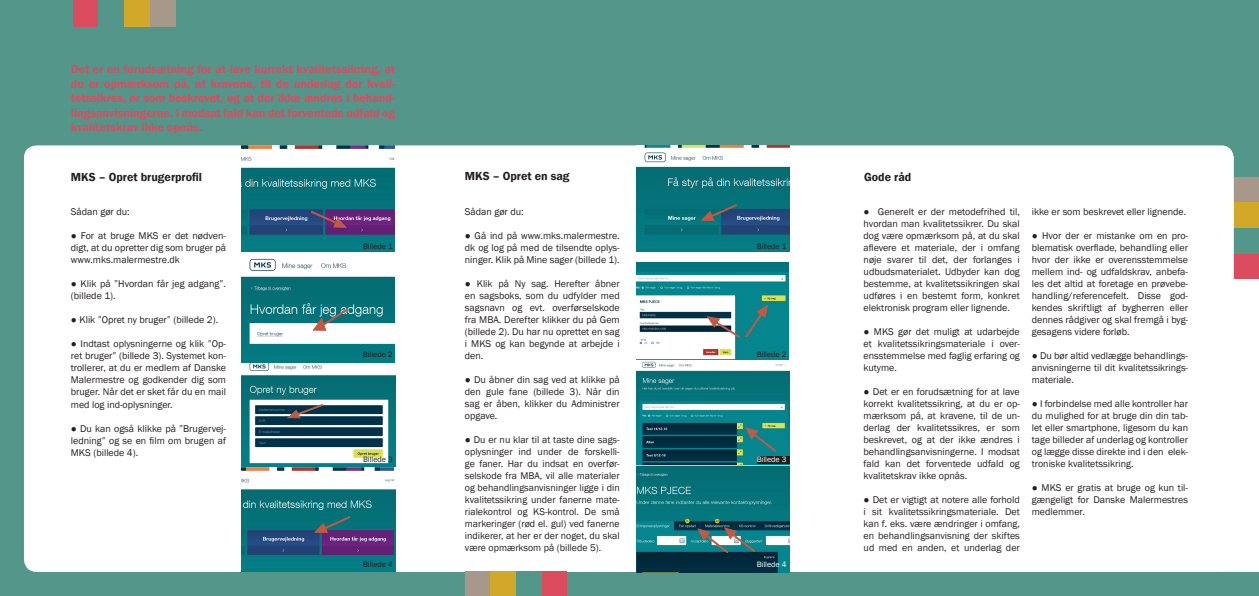
<style>
.page{position:relative;width:1259px;height:596px;background:#fff}
.page>*{position:absolute;margin:0;border:0;box-sizing:border-box;transform-origin:0 0}
.t1{font:600 12px/14.4px "Franklin Gothic";color:#db4c5f;text-align:justify}
.t2{font:600 12px "Franklin Gothic";color:#231f20}
.t3{font:10px/12px "Franklin Gothic";color:#231f20;text-align:justify}
.t4{font:8px "Franklin Gothic";color:#231f20}
.t5{font:8px "Franklin Gothic";color:#fff}
</style>
<div class="page">
<div style="left:0;top:0;width:1259px;height:595px;background:#53968a"></div>
<div style="left:1233px;top:253px;width:26px;height:26px;background:#db4c5f"></div>
<div style="left:1233px;top:177px;width:26px;height:25px;background:#a79989"></div>
<div style="left:1233px;top:202px;width:26px;height:26px;background:#d2a829"></div>
<div style="left:1224px;top:279px;width:35px;height:292px;background:#fff"></div>
<div style="left:24px;top:146px;width:1209px;height:425px;background:#fff;border-radius:12px"></div>
<div style="left:73px;top:0;width:26px;height:27px;background:#db4c5f"></div>
<div style="left:150px;top:0;width:25px;height:27px;background:#a79989"></div>
<div style="left:124px;top:0;width:26px;height:27px;background:#d2a829"></div>
<div style="left:541px;top:571px;width:26px;height:24px;background:#db4c5f"></div>
<div style="left:465px;top:571px;width:25px;height:24px;background:#a79989"></div>
<div style="left:490px;top:571px;width:26px;height:24px;background:#d2a829"></div>
<img style="left:241px;top:145px;width:153px;height:107px">
<svg style="left:308px;top:209px;width:39px;height:19px"></svg>
<img style="left:636px;top:145px;width:153px;height:106px">
<img style="left:636px;top:262px;width:153px;height:309px">
<div style="left:756px;top:456px;width:33px;height:8px;background:#231f20"></div>
<img style="left:241px;top:258px;width:154px;height:211px">
<svg style="left:312px;top:306px;width:39px;height:25px"></svg>
<svg style="left:287px;top:402px;width:38px;height:17px"></svg>
<img style="left:242px;top:467px;width:153px;height:104px">
<svg style="left:314px;top:514px;width:39px;height:19px"></svg>
<svg style="left:700px;top:202px;width:39px;height:20px"></svg>
<svg style="left:706px;top:304px;width:63px;height:36px"></svg>
<svg style="left:745px;top:426px;width:33px;height:28px"></svg>
<svg style="left:697px;top:526px;width:60px;height:29px;background:#427a7f"></svg>
<p class="t1" style="left:71px;top:62px;width:326px">Det er en forudsætning for at lave korrekt kvalitetssikring, at du er opmærksom på, at kravene, til de underlag der kvali&shy;tetssikres, er som beskrevet, og at der ikke ændres i behand&shy;lingsanvisningerne. I modsat fald kan det forventede udfald og kvalitetskrav ikke opnås.</p>
<p class="t2" style="left:71px;top:169px;width:133px">MKS – Opret brugerprofil</p>
<p class="t2" style="left:465px;top:168px;width:106px">MKS – Opret en sag</p>
<p class="t2" style="left:864px;top:169px;width:49px">Gode råd</p>
<p class="t3" style="left:71px;top:206px;width:60px">Sådan gør du:</p>
<p class="t3" style="left:71px;top:230px;width:157px">● For at bruge MKS er det nødven&shy;digt, at du opretter dig som bruger på www.mks.malermestre.dk</p>
<p class="t3" style="left:71px;top:278px;width:157px">● Klik på ”Hvordan får jeg adgang”. (billede 1).</p>
<p class="t3" style="left:71px;top:314px;width:149px">● Klik ”Opret ny bruger” (billede 2).</p>
<p class="t3" style="left:71px;top:338px;width:157px">● Indtast oplysningerne og klik ”Op&shy;ret bruger” (billede 3). Systemet kon&shy;trollerer, at du er medlem af Danske Malermestre og godkender dig som bruger. Når det er sket får du en mail med log ind-oplysninger.</p>
<p class="t3" style="left:71px;top:422px;width:157px">● Du kan også klikke på ”Brugervej&shy;ledning” og se en film om brugen af MKS (billede 4).</p>
<p class="t4" style="left:363px;top:241px;width:31px">Billede 1</p>
<p class="t4" style="left:363px;top:349px;width:31px">Billede 2</p>
<p class="t4" style="left:363px;top:454px;width:31px">Billede 3</p>
<p class="t3" style="left:465px;top:206px;width:60px">Sådan gør du:</p>
<p class="t3" style="left:465px;top:230px;width:156px">● Gå ind på www.mks.malermestre. dk og log på med de tilsendte oplys&shy;ninger. Klik på Mine sager (billede 1).</p>
<p class="t3" style="left:465px;top:278px;width:156px">● Klik på Ny sag. Herefter åbner en sagsboks, som du udfylder med sagsnavn og evt. overførselskode fra MBA. Derefter klikker du på Gem (billede 2). Du har nu oprettet en sag i MKS og kan begynde at arbejde i den.</p>
<p class="t3" style="left:465px;top:374px;width:156px">● Du åbner din sag ved at klikke på den gule fane (billede 3). Når din sag er åben, klikker du Administrer opgave.</p>
<p class="t3" style="left:465px;top:434px;width:156px">● Du er nu klar til at taste dine sags&shy;oplysninger ind under de forskelli&shy;ge faner. Har du indsat en overfør&shy;selskode fra MBA, vil alle materialer og behandlingsanvisninger ligge i din kvalitetssikring under fanerne mate&shy;rialekontrol og KS-kontrol. De små markeringer (rød el. gul) ved fanerne indikerer, at her er der noget, du skal være opmærksom på (billede 5).</p>
<p class="t4" style="left:756px;top:241px;width:31px">Billede 1</p>
<p class="t4" style="left:756px;top:349px;width:31px">Billede 2</p>
<p class="t5" style="left:756px;top:454px;width:31px">Billede 3</p>
<p class="t3" style="left:863px;top:206px;width:158px">● Generelt er der metodefrihed til, hvordan man kvalitetssikrer. Du skal dog være opmærksom på, at du skal aflevere et materiale, der i omfang nøje svarer til det, der forlanges i udbudsmaterialet. Udbyder kan dog bestemme, at kvalitetssikringen skal udføres i en bestemt form, konkret elektronisk program eller lignende.</p>
<p class="t3" style="left:863px;top:326px;width:158px">● MKS gør det muligt at udarbejde et kvalitetssikringsmateriale i over&shy;ensstemmelse med faglig erfaring og kutyme.</p>
<p class="t3" style="left:863px;top:386px;width:158px">● Det er en forudsætning for at lave korrekt kvalitetssikring, at du er op&shy;mærksom på, at kravene, til de un&shy;derlag der kvalitetssikres, er som beskrevet, og at der ikke ændres i behandlingsanvisningerne. I modsat fald kan det forventede udfald og kvalitetskrav ikke opnås.</p>
<p class="t3" style="left:863px;top:494px;width:158px">● Det er vigtigt at notere alle forhold i sit kvalitetssikringsmateriale. Det kan f. eks. være ændringer i omfang, en behandlingsanvisning der skiftes ud med en anden, et underlag der</p>
<p class="t3" style="left:1032px;top:206px;width:156px">ikke er som beskrevet eller lignende.</p>
<p class="t3" style="left:1032px;top:230px;width:158px">● Hvor der er mistanke om en pro&shy;blematisk overflade, behandling eller hvor der ikke er overensstemmelse mellem ind- og udfaldskrav, anbefa&shy;les det altid at foretage en prøvebe&shy;handling/referencefelt. Disse god&shy;kendes skriftligt af bygherren eller dennes rådgiver og skal fremgå i byg&shy;gesagens videre forløb.</p>
<p class="t3" style="left:1032px;top:350px;width:158px">● Du bør altid vedlægge behandlings&shy;anvisningerne til dit kvalitetssikrings&shy;materiale.</p>
<p class="t3" style="left:1032px;top:398px;width:158px">● I forbindelse med alle kontroller har du mulighed for at bruge din din tab&shy;let eller smartphone, ligesom du kan tage billeder af underlag og kontroller og lægge disse direkte ind i den elek&shy;troniske kvalitetssikring.</p>
<p class="t3" style="left:1032px;top:482px;width:158px">● MKS er gratis at bruge og kun til&shy;gængeligt for Danske Malermestres medlemmer.</p>
<p class="t4" style="left:363px;top:559px;width:31px">Billede 4</p>
<p class="t5" style="left:756px;top:559px;width:31px">Billede 4</p>
</div>
